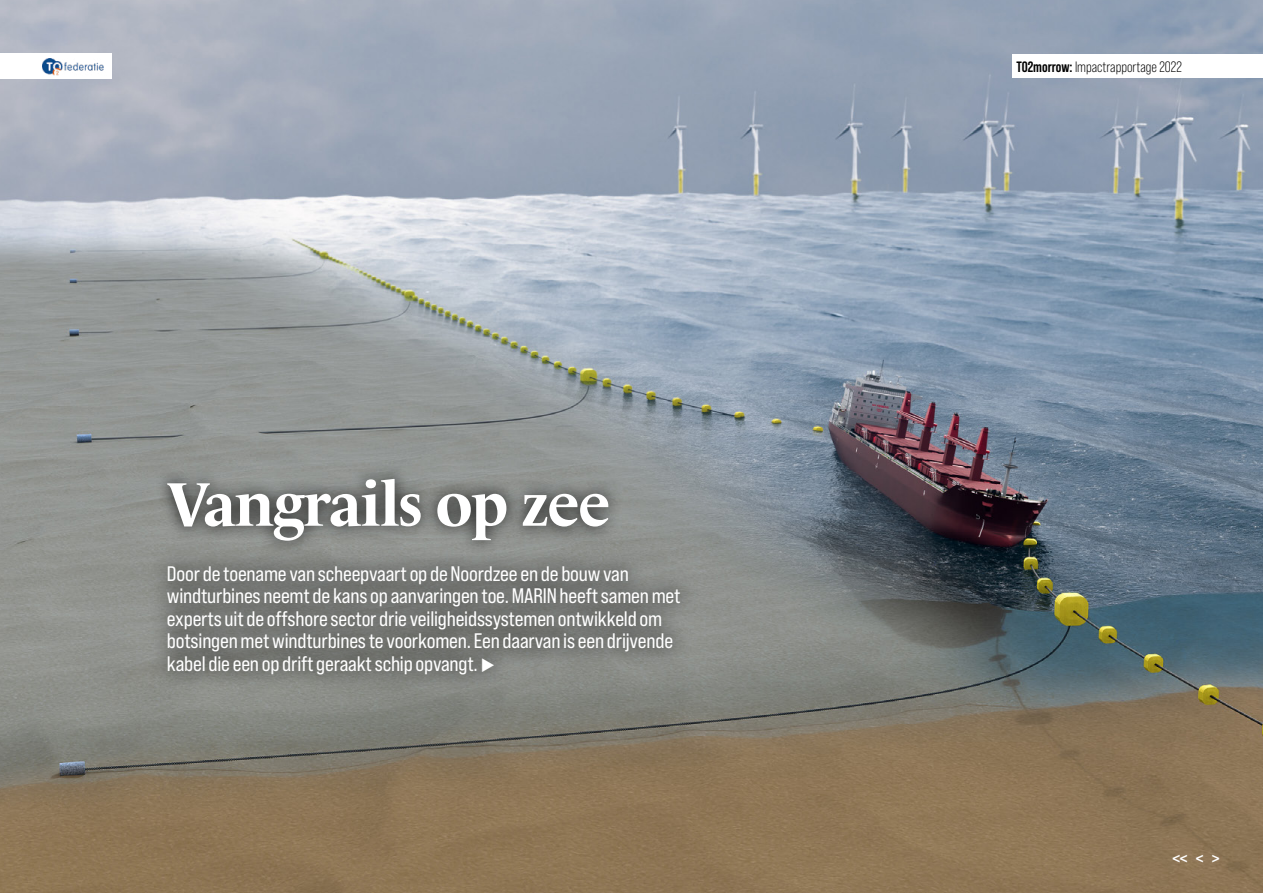
<style>
.page{position:relative;width:1263px;height:893px;background:#fff}
.page>*{position:absolute;margin:0;border:0;box-sizing:border-box;transform-origin:0 0}
.t1{font:700 62.85px "Le Monde Livre Std";letter-spacing:-.025em;color:#fff}
.t2{font:21px/22.5px "Bebas Neue Pro Sm E Rg";letter-spacing:-.01em;color:#fff}
.t3{font:18px "Bebas Neue Pro Exp Bd";color:#fff}
.t4{font:15px "Bebas Neue Pro";color:#000}
.s1{font-weight:700}
</style>
<div class="page">
<img style="left:0;top:0;width:1263px;height:893px">
<div style="left:154px;top:464px;width:469px;height:92px;background:#000;opacity:.84"></div>
<svg style="left:149px;top:547px;width:549px;height:145px;background:#7a7c78"></svg>
<div style="left:0;top:53px;width:111px;height:26px;background:#fff"></div>
<div style="left:1012px;top:54px;width:251px;height:24px;background:#fff"></div>
<img style="left:43px;top:58px;width:65px;height:24px">
<h1 class="t1" style="left:167px;top:467px;width:445px">Vangrails op zee</h1>
<p class="t2" style="left:167px;top:562px;width:515px">Door de toename van scheepvaart op de Noordzee en de bouw van windturbines neemt de kans op aanvaringen toe. MARIN heeft samen met experts uit de offshore sector drie veiligheidssystemen ontwikkeld om botsingen met windturbines te voorkomen. Een daarvan is een drijvende kabel die een op drift geraakt schip opvangt. ◆</p>
<p class="t4" style="left:1016px;top:58px;width:167px"><span class="s1">TO2morrow:</span> Impactrapportage 2022</p>
<p class="t3" style="left:1172px;top:847px;width:50px">&lt;&lt;&lt;&gt;</p>
</div>
